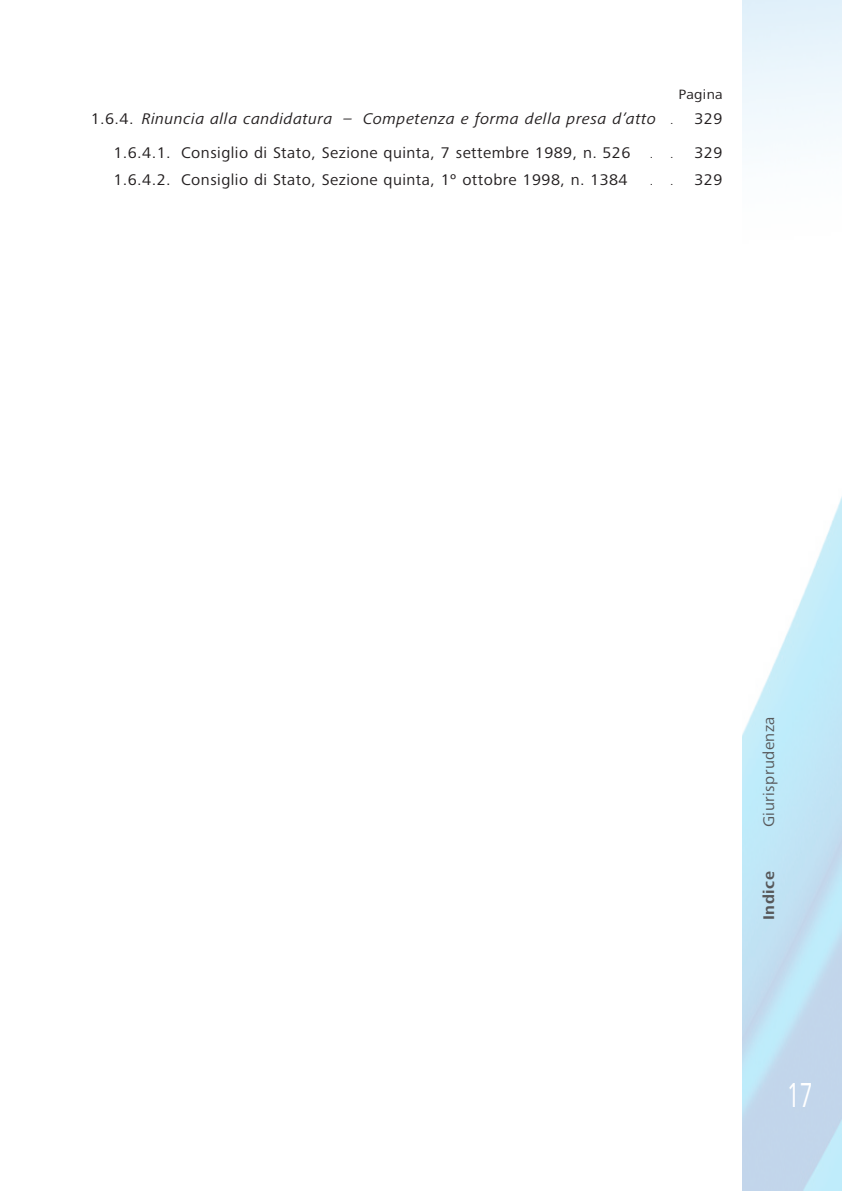
<style>
.page{position:relative;width:842px;height:1191px;background:#fff}
.page>*{position:absolute;margin:0;border:0;box-sizing:border-box;transform-origin:0 0}
.t1{font:36px "Frutiger Next Pro";color:#fff;scale:.67 1}
.t2{font:16px "Frutiger Next Pro";letter-spacing:.025em;color:#231f20;scale:1.04 1}
.t3{font:italic 16px "Frutiger Next Pro";letter-spacing:.025em;color:#231f20;scale:1.04 1}
.t4{font:16px "Frutiger Next Pro";letter-spacing:.025em;color:#57585a;scale:1.05 1}
.t5{font:700 16px "Frutiger Next Pro";letter-spacing:.03em;color:#57585a;scale:1.05 1}
.t6{font:14px "Frutiger Next Pro";letter-spacing:.02em;color:#231f20;scale:1.1 1}
.t7{font:12px "Frutiger Next Pro";color:#231f20;scale:1.04 1}
.s1{font-style:normal}
.s2{font-style:normal;font-size:12px}
</style>
<div class="page">
<p class="t6" style="left:678px;top:89px;width:42px">Pagina</p>
<p class="t3" style="left:91px;top:113px;width:562px"><span class="s1">1.6.4.</span> Rinuncia alla candidatura – Competenza e forma della presa d’atto <span class="s2">.</span></p>
<p class="t2" style="left:694px;top:113px;width:28px">329</p>
<p class="t2" style="left:113px;top:146px;width:499px">1.6.4.1. Consiglio di Stato, Sezione quinta, 7 settembre 1989, n. 526</p>
<p class="t7" style="left:650px;top:149px;width:5px">.</p>
<p class="t7" style="left:670px;top:149px;width:5px">.</p>
<p class="t2" style="left:694px;top:146px;width:28px">329</p>
<p class="t2" style="left:113px;top:174px;width:496px">1.6.4.2. Consiglio di Stato, Sezione quinta, 1º ottobre 1998, n. 1384</p>
<p class="t7" style="left:650px;top:177px;width:5px">.</p>
<p class="t7" style="left:670px;top:177px;width:5px">.</p>
<p class="t2" style="left:694px;top:174px;width:28px">329</p>
<p class="t4" style="left:763px;top:827px;width:107px;rotate:-90deg">Giurisprudenza</p>
<p class="t5" style="left:763px;top:920px;width:48px;rotate:-90deg">Indice</p>
<p class="t1" style="left:787px;top:1081px;width:40px">17</p>
</div>
